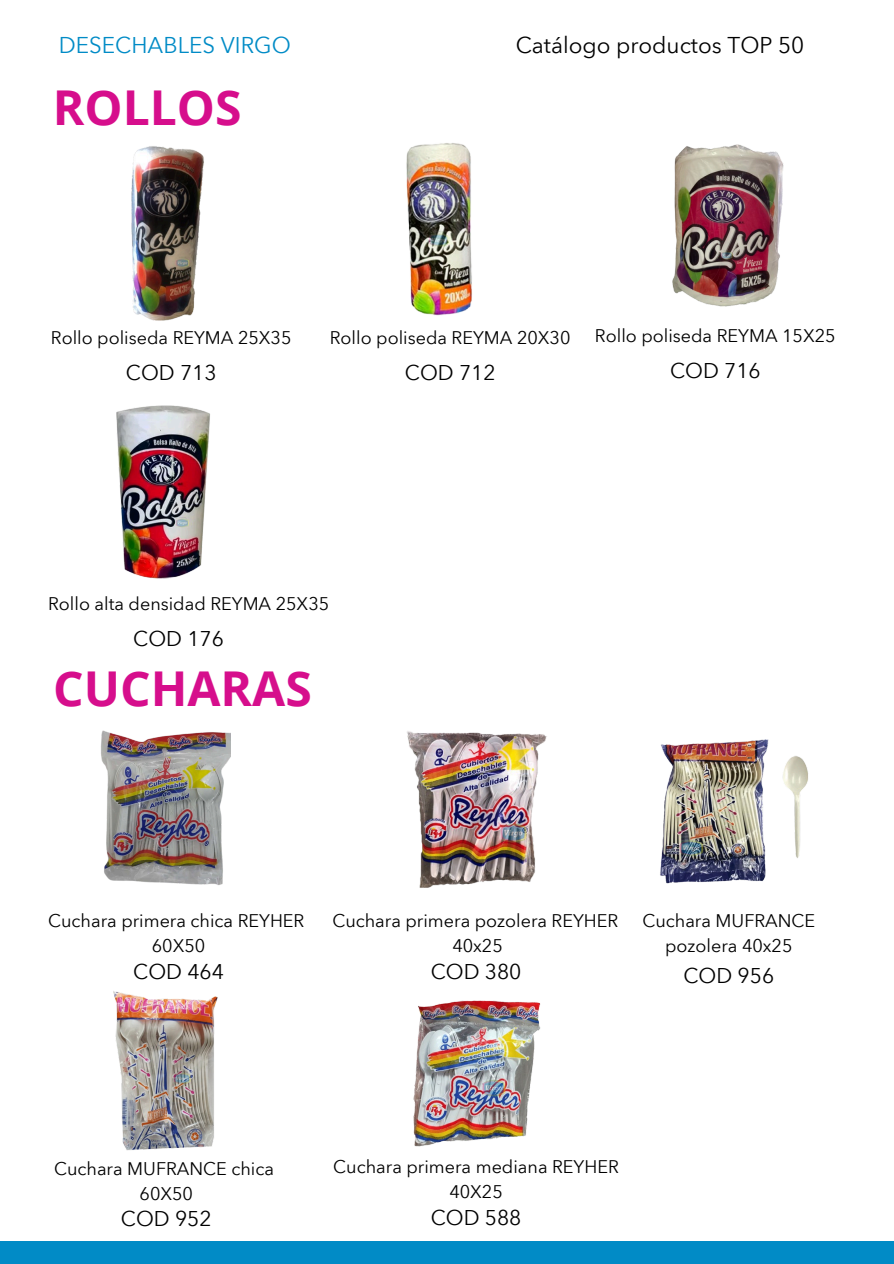
<style>
.page{position:relative;width:894px;height:1264px;background:#fff}
.page>*{position:absolute;margin:0;border:0;box-sizing:border-box;transform-origin:0 0}
.t1{font:700 48px "Open Sans";color:#d60e8c}
.t2{font:22.5px "Avenir Next Arabic";color:#000}
.t3{font:22.5px "Avenir Next Arabic";color:#018bc6}
.t4{font:21px "Avenir Next Arabic";color:#000}
.t5{font:18px/24.8px "Avenir Next Arabic";color:#000;text-align:center}
</style>
<div class="page">
<div style="left:0;top:1240px;width:893px;height:23px;background:#018bc6"></div>
<img style="left:131px;top:146px;width:73px;height:175px">
<img style="left:406px;top:143px;width:66px;height:173px">
<img style="left:672px;top:144px;width:112px;height:163px">
<img style="left:116px;top:405px;width:94px;height:174px">
<img style="left:101px;top:731px;width:129px;height:154px">
<img style="left:407px;top:731px;width:140px;height:157px">
<img style="left:660px;top:739px;width:148px;height:145px">
<img style="left:114px;top:991px;width:104px;height:160px">
<img style="left:413px;top:1000px;width:128px;height:147px">
<h2 class="t3" style="left:59px;top:32px;width:233px">DESECHABLES VIRGO</h2>
<h3 class="t1" style="left:53px;top:74px;width:190px">ROLLOS</h3>
<h1 class="t2" style="left:515px;top:32px;width:290px">Catálogo productos TOP 50</h1>
<p class="t5" style="left:51px;top:325px;width:242px">Rollo poliseda REYMA 25X35</p>
<p class="t4" style="left:126px;top:360px;width:92px">COD 713</p>
<h2 class="t5" style="left:330px;top:325px;width:242px">Rollo poliseda REYMA 20X30</h2>
<p class="t4" style="left:405px;top:360px;width:92px">COD 712</p>
<p class="t5" style="left:594px;top:324px;width:242px">Rollo poliseda REYMA 15X25</p>
<h2 class="t4" style="left:670px;top:358px;width:92px">COD 716</h2>
<h2 class="t5" style="left:48px;top:591px;width:282px">Rollo alta densidad REYMA 25X35</h2>
<p class="t4" style="left:133px;top:626px;width:92px">COD 176</p>
<p class="t1" style="left:53px;top:655px;width:260px">CUCHARAS</p>
<h2 class="t5" style="left:48px;top:908px;width:258px">Cuchara primera chica REYHER</h2>
<p class="t5" style="left:152px;top:933px;width:55px">60X50</p>
<p class="t4" style="left:133px;top:959px;width:92px">COD 464</p>
<h1 class="t5" style="left:332px;top:908px;width:287px">Cuchara primera pozolera REYHER</h1>
<p class="t5" style="left:452px;top:933px;width:52px">40x25</p>
<p class="t4" style="left:430px;top:959px;width:92px">COD 380</p>
<p class="t5" style="left:642px;top:908px;width:174px">Cuchara MUFRANCE pozolera 40x25</p>
<p class="t4" style="left:683px;top:963px;width:92px">COD 956</p>
<p class="t5" style="left:54px;top:1156px;width:221px">Cuchara MUFRANCE chica</p>
<h2 class="t5" style="left:139px;top:1180px;width:55px">60X50</h2>
<p class="t4" style="left:121px;top:1206px;width:92px">COD 952</p>
<p class="t5" style="left:333px;top:1154px;width:287px">Cuchara primera mediana REYHER</p>
<p class="t5" style="left:449px;top:1179px;width:55px">40X25</p>
<p class="t4" style="left:430px;top:1205px;width:92px">COD 588</p>
</div>
